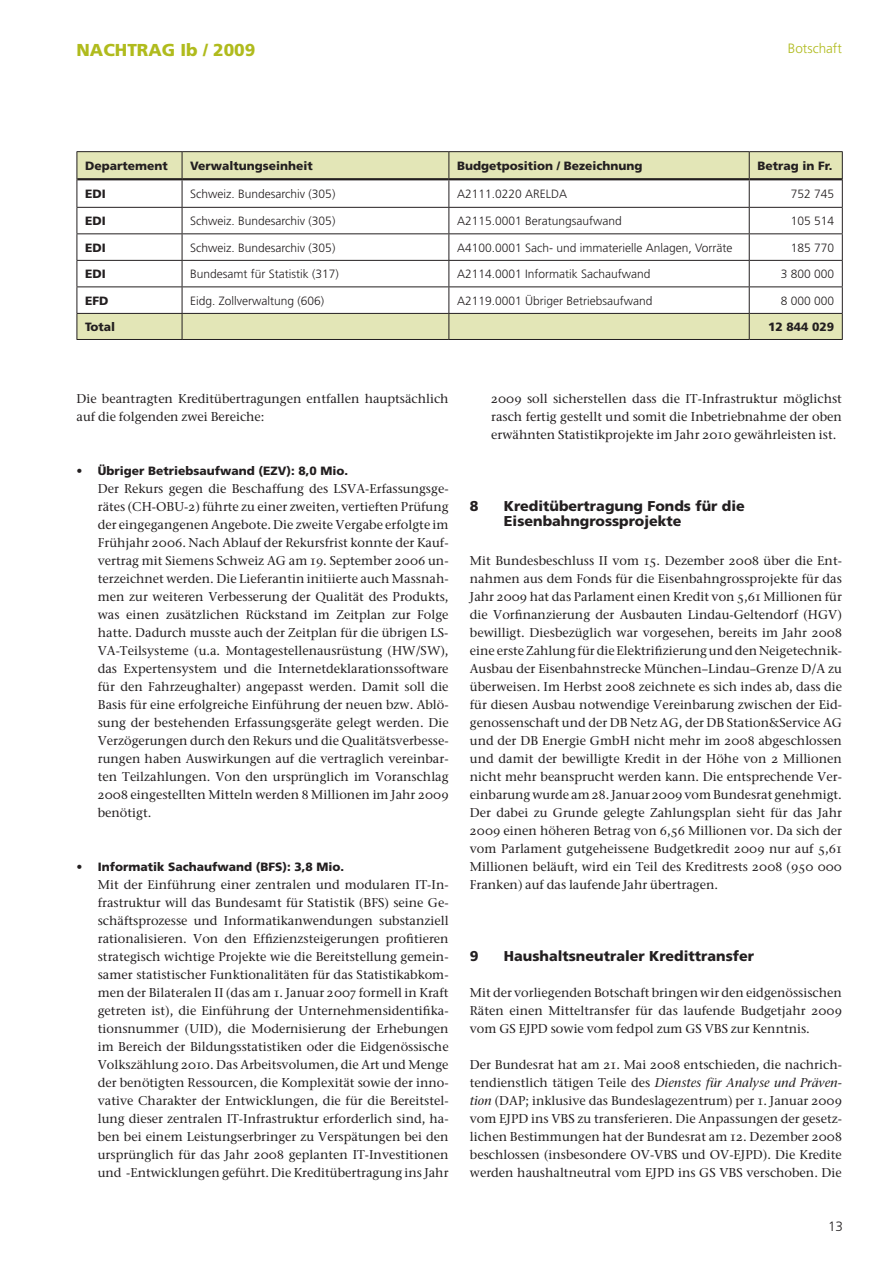
<style>
.page{position:relative;width:893px;height:1263px;background:#fff}
.page>*{position:absolute;margin:0;border:0;box-sizing:border-box;transform-origin:0 0}
.t1{font:900 17.25px "Frutiger";color:#b0bb1d}
.t2{font:900 14.25px/15px "Frutiger";color:#231f20}
.t3{font:300 13.5px "Frutiger";color:#b0bb1d}
.t4{font:300 13.5px "Frutiger";color:#231f20}
.t5{font:12.75px/18px "ITC Stone Serif OS Medium";color:#231f20;text-align:justify}
.t6{font:300 12px "Frutiger";color:#231f20}
.t7{font:900 12px "Frutiger";color:#231f20}
.s1{font-style:italic}
</style>
<div class="page">
<svg style="left:78px;top:152px;width:764px;height:187px"></svg>
<hr style="left:77px;top:313px;width:105px;height:1px;background:#231f20">
<hr style="left:182px;top:313px;width:267px;height:1px;background:#231f20">
<hr style="left:449px;top:313px;width:300px;height:1px;background:#231f20">
<hr style="left:749px;top:313px;width:94px;height:1px;background:#231f20">
<hr style="left:77px;top:339px;width:105px;height:1px;background:#231f20">
<hr style="left:182px;top:339px;width:267px;height:1px;background:#231f20">
<hr style="left:449px;top:339px;width:300px;height:1px;background:#231f20">
<hr style="left:749px;top:339px;width:94px;height:1px;background:#231f20">
<hr style="left:77px;top:207px;width:105px;height:1px;background:#231f20">
<hr style="left:182px;top:207px;width:267px;height:1px;background:#231f20">
<hr style="left:449px;top:207px;width:300px;height:1px;background:#231f20">
<hr style="left:749px;top:207px;width:94px;height:1px;background:#231f20">
<hr style="left:77px;top:233px;width:105px;height:1px;background:#231f20">
<hr style="left:182px;top:233px;width:267px;height:1px;background:#231f20">
<hr style="left:449px;top:233px;width:300px;height:1px;background:#231f20">
<hr style="left:749px;top:233px;width:94px;height:1px;background:#231f20">
<hr style="left:77px;top:260px;width:105px;height:1px;background:#231f20">
<hr style="left:182px;top:260px;width:267px;height:1px;background:#231f20">
<hr style="left:449px;top:260px;width:300px;height:1px;background:#231f20">
<hr style="left:749px;top:260px;width:94px;height:1px;background:#231f20">
<hr style="left:77px;top:286px;width:105px;height:1px;background:#231f20">
<hr style="left:182px;top:286px;width:267px;height:1px;background:#231f20">
<hr style="left:449px;top:286px;width:300px;height:1px;background:#231f20">
<hr style="left:749px;top:286px;width:94px;height:1px;background:#231f20">
<hr style="left:77px;top:151px;width:105px;height:1px;background:#231f20">
<svg style="left:77px;top:152px;width:1px;height:187px"></svg>
<hr style="left:182px;top:151px;width:267px;height:1px;background:#231f20">
<svg style="left:182px;top:152px;width:1px;height:187px"></svg>
<hr style="left:449px;top:151px;width:300px;height:1px;background:#231f20">
<svg style="left:448px;top:152px;width:1px;height:187px"></svg>
<hr style="left:749px;top:151px;width:94px;height:1px;background:#231f20">
<svg style="left:749px;top:152px;width:1px;height:187px"></svg>
<svg style="left:842px;top:152px;width:1px;height:187px"></svg>
<hr style="left:77px;top:178px;width:105px;height:2px;background:#231f20">
<hr style="left:182px;top:178px;width:267px;height:2px;background:#231f20">
<hr style="left:449px;top:178px;width:300px;height:2px;background:#231f20">
<hr style="left:749px;top:178px;width:93px;height:2px;background:#231f20">
<h1 class="t1" style="left:77px;top:40px;width:180px">Nachtrag Ib / 2009</h1>
<p class="t3" style="left:788px;top:40px;width:55px">Botschaft</p>
<p class="t7" style="left:85px;top:159px;width:84px">Departement</p>
<p class="t7" style="left:190px;top:159px;width:124px">Verwaltungseinheit</p>
<p class="t7" style="left:457px;top:159px;width:187px">Budgetposition / Bezeichnung</p>
<p class="t7" style="left:757px;top:159px;width:77px">Betrag in Fr.</p>
<p class="t7" style="left:85px;top:187px;width:22px">EDI</p>
<p class="t6" style="left:190px;top:187px;width:147px">Schweiz. Bundesarchiv (305)</p>
<p class="t6" style="left:457px;top:187px;width:112px">A2111.0220 ARELDA</p>
<p class="t6" style="left:791px;top:187px;width:45px">752 745</p>
<p class="t7" style="left:85px;top:214px;width:22px">EDI</p>
<p class="t6" style="left:190px;top:214px;width:147px">Schweiz. Bundesarchiv (305)</p>
<p class="t6" style="left:457px;top:214px;width:166px">A2115.0001 Beratungsaufwand</p>
<p class="t6" style="left:791px;top:214px;width:45px">105 514</p>
<p class="t7" style="left:85px;top:240px;width:22px">EDI</p>
<p class="t6" style="left:190px;top:241px;width:147px">Schweiz. Bundesarchiv (305)</p>
<p class="t6" style="left:457px;top:241px;width:277px">A4100.0001 Sach- und immaterielle Anlagen, Vorräte</p>
<p class="t6" style="left:791px;top:241px;width:45px">185 770</p>
<p class="t7" style="left:85px;top:267px;width:22px">EDI</p>
<p class="t6" style="left:190px;top:267px;width:150px">Bundesamt für Statistik (317)</p>
<p class="t6" style="left:457px;top:267px;width:195px">A2114.0001 Informatik Sachaufwand</p>
<p class="t6" style="left:781px;top:267px;width:55px">3 800 000</p>
<p class="t7" style="left:85px;top:293px;width:25px">EFD</p>
<p class="t6" style="left:190px;top:294px;width:136px">Eidg. Zollverwaltung (606)</p>
<p class="t6" style="left:457px;top:294px;width:197px">A2119.0001 Übriger Betriebsaufwand</p>
<p class="t6" style="left:781px;top:294px;width:55px">8 000 000</p>
<p class="t7" style="left:85px;top:320px;width:32px">Total</p>
<p class="t7" style="left:768px;top:320px;width:68px">12 844 029</p>
<p class="t5" style="left:77px;top:389px;width:374px">Die beantragten Kreditübertragungen entfallen hauptsächlich auf die folgenden zwei Bereiche:</p>
<p class="t7" style="left:77px;top:463px;width:273px">• Übriger Betriebsaufwand (EZV): 8,0 Mio.</p>
<p class="t5" style="left:98px;top:479px;width:352px">Der Rekurs gegen die Beschaffung des LSVA-Erfassungsge&shy;rätes (CH-OBU-2) führte zu einer zweiten, vertieften Prüfung der eingegangenen Angebote. Die zweite Vergabe erfolgte im Frühjahr 2006. Nach Ablauf der Rekursfrist konnte der Kauf&shy;vertrag mit Siemens Schweiz AG am 19. September 2006 un&shy;terzeichnet werden. Die Lieferantin initiierte auch Massnah&shy;men zur weiteren Verbesserung der Qualität des Produkts, was einen zusätzlichen Rückstand im Zeitplan zur Folge hatte. Dadurch musste auch der Zeitplan für die übrigen LS-VA-Teilsysteme (u.a. Montagestellenausrüstung (HW/SW), das Expertensystem und die Internetdeklarationssoftware für den Fahrzeughalter) angepasst werden. Damit soll die Basis für eine erfolgreiche Einführung der neuen bzw. Ablö&shy;sung der bestehenden Erfassungsgeräte gelegt werden. Die Verzögerungen durch den Rekurs und die Qualitätsverbesse&shy;rungen haben Auswirkungen auf die vertraglich vereinbar&shy;ten Teilzahlungen. Von den ursprünglich im Voranschlag 2008 eingestellten Mitteln werden 8 Millionen im Jahr 2009 benötigt.</p>
<p class="t7" style="left:77px;top:859px;width:269px">• Informatik Sachaufwand (BFS): 3,8 Mio.</p>
<p class="t5" style="left:98px;top:875px;width:352px">Mit der Einführung einer zentralen und modularen IT-In&shy;frastruktur will das Bundesamt für Statistik (BFS) seine Ge&shy;schäftsprozesse und Informatikanwendungen substanziell rationalisieren. Von den Effizienzsteigerungen profitieren strategisch wichtige Projekte wie die Bereitstellung gemein&shy;samer statistischer Funktionalitäten für das Statistikabkom&shy;men der Bilateralen II (das am 1. Januar 2007 formell in Kraft getreten ist), die Einführung der Unternehmensidentifika&shy;tionsnummer (UID), die Modernisierung der Erhebungen im Bereich der Bildungsstatistiken oder die Eidgenössische Volkszählung 2010. Das Arbeitsvolumen, die Art und Menge der benötigten Ressourcen, die Komplexität sowie der inno&shy;vative Charakter der Entwicklungen, die für die Bereitstel&shy;lung dieser zentralen IT-Infrastruktur erforderlich sind, ha&shy;ben bei einem Leistungserbringer zu Verspätungen bei den ursprünglich für das Jahr 2008 geplanten IT-Investitionen und -Entwicklungen geführt. Die Kreditübertragung ins Jahr</p>
<p class="t5" style="left:491px;top:389px;width:352px">2009 soll sicherstellen dass die IT-Infrastruktur möglichst rasch fertig gestellt und somit die Inbetriebnahme der oben erwähnten Statistikprojekte im Jahr 2010 gewährleisten ist.</p>
<p class="t2" style="left:470px;top:498px;width:10px">8</p>
<p class="t2" style="left:504px;top:498px;width:242px">Kreditübertragung Fonds für die<br>Eisenbahngrossprojekte</p>
<p class="t5" style="left:470px;top:551px;width:374px">Mit Bundesbeschluss II vom 15. Dezember 2008 über die Ent&shy;nahmen aus dem Fonds für die Eisenbahngrossprojekte für das Jahr 2009 hat das Parlament einen Kredit von 5,61 Millionen für die Vorfinanzierung der Ausbauten Lindau-Geltendorf (HGV) bewilligt. Diesbezüglich war vorgesehen, bereits im Jahr 2008 eine erste Zahlung für die Elektrifizierung und den Neigetechnik-Ausbau der Eisenbahnstrecke München–Lindau–Grenze D/A zu überweisen. Im Herbst 2008 zeichnete es sich indes ab, dass die für diesen Ausbau notwendige Vereinbarung zwischen der Eid&shy;genossenschaft und der DB Netz AG, der DB Station&amp;Service AG und der DB Energie GmbH nicht mehr im 2008 abgeschlossen und damit der bewilligte Kredit in der Höhe von 2 Millionen nicht mehr beansprucht werden kann. Die entsprechende Ver&shy;einbarung wurde am 28. Januar 2009 vom Bundesrat genehmigt.<br>Der dabei zu Grunde gelegte Zahlungsplan sieht für das Jahr 2009 einen höheren Betrag von 6,56 Millionen vor. Da sich der vom Parlament gutgeheissene Budgetkredit 2009 nur auf 5,61<br>Millionen beläuft, wird ein Teil des Kreditrests 2008 (950 000<br>Franken) auf das laufende Jahr übertragen.</p>
<p class="t2" style="left:470px;top:948px;width:10px">9</p>
<p class="t2" style="left:504px;top:948px;width:252px">Haushaltsneutraler Kredittransfer</p>
<p class="t5" style="left:470px;top:983px;width:374px">Mit der vorliegenden Botschaft bringen wir den eidgenössischen Räten einen Mitteltransfer für das laufende Budgetjahr 2009 vom GS EJPD sowie vom fedpol zum GS VBS zur Kenntnis.</p>
<p class="t5" style="left:470px;top:1055px;width:374px">Der Bundesrat hat am 21. Mai 2008 entschieden, die nachrich&shy;tendienstlich tätigen Teile des <span class="s1">Dienstes für Analyse und Präven&shy;tion</span> (DAP; inklusive das Bundeslagezentrum) per 1. Januar 2009 vom EJPD ins VBS zu transferieren. Die Anpassungen der gesetz&shy;lichen Bestimmungen hat der Bundesrat am 12. Dezember 2008 beschlossen (insbesondere OV-VBS und OV-EJPD). Die Kredite werden haushaltneutral vom EJPD ins GS VBS verschoben. Die</p>
<p class="t4" style="left:828px;top:1218px;width:17px">13</p>
</div>
